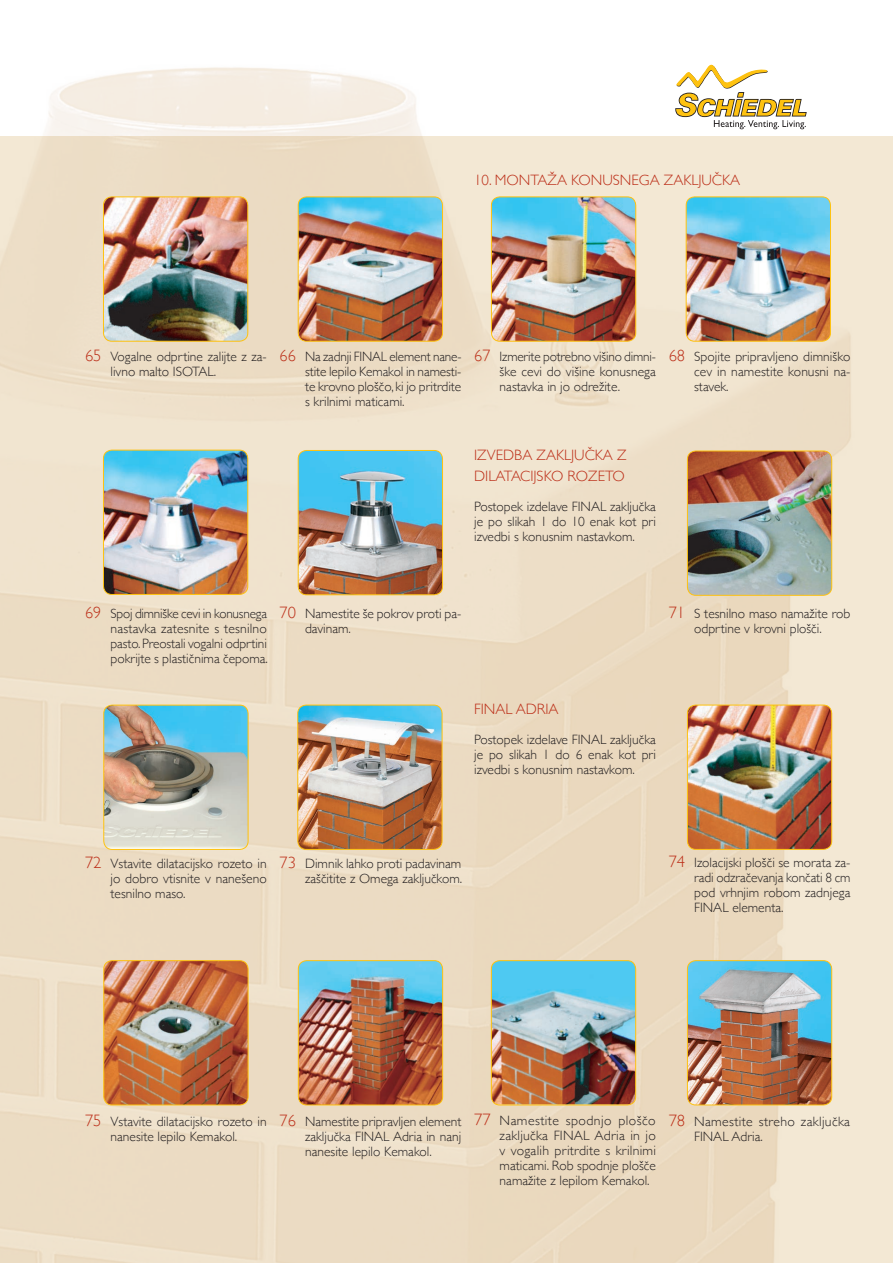
<style>
.page{position:relative;width:893px;height:1263px;background:#fff}
.page>*{position:absolute;margin:0;border:0;box-sizing:border-box;transform-origin:0 0}
.t1{font:300 15px/21px "Gill Sans";color:#bc2e18}
.t2{font:300 13.5px/15px "Gill Sans";color:#231f20;text-align:justify}
.t3{font:300 13.5px/15px "Gill Sans";letter-spacing:.025em;color:#231f20}
.s1{font-size:16.5px;color:#bc2e18}
</style>
<div class="page">
<div style="left:0;top:136px;width:893px;height:1127px;background:linear-gradient(to right,#ecdcc4,#efe1c9)"></div>
<svg style="left:675px;top:64px;width:132px;height:65px"></svg>
<img style="left:298px;top:451px;width:144px;height:144px">
<div style="left:298px;top:450px;width:145px;height:145px;border:1px solid #fec210;border-radius:9px"></div>
<img style="left:686px;top:197px;width:144px;height:144px">
<div style="left:686px;top:196px;width:145px;height:146px;border:1px solid #fec210;border-radius:9px"></div>
<img style="left:491px;top:197px;width:145px;height:144px">
<div style="left:491px;top:196px;width:145px;height:146px;border:1px solid #fec210;border-radius:9px"></div>
<img style="left:298px;top:197px;width:144px;height:144px">
<div style="left:298px;top:196px;width:145px;height:146px;border:1px solid #fec210;border-radius:9px"></div>
<img style="left:103px;top:197px;width:145px;height:144px">
<div style="left:103px;top:196px;width:145px;height:146px;border:1px solid #fec210;border-radius:9px"></div>
<img style="left:103px;top:450px;width:145px;height:144px">
<div style="left:103px;top:450px;width:145px;height:145px;border:1px solid #fec210;border-radius:9px"></div>
<img style="left:298px;top:705px;width:144px;height:144px">
<div style="left:297px;top:705px;width:145px;height:145px;border:1px solid #fec210;border-radius:9px"></div>
<img style="left:104px;top:705px;width:144px;height:144px">
<div style="left:103px;top:705px;width:145px;height:145px;border:1px solid #fec210;border-radius:9px"></div>
<img style="left:687px;top:451px;width:145px;height:144px">
<div style="left:687px;top:451px;width:145px;height:145px;border:1px solid #fec210;border-radius:9px"></div>
<img style="left:687px;top:705px;width:145px;height:144px">
<div style="left:687px;top:705px;width:145px;height:145px;border:1px solid #fec210;border-radius:9px"></div>
<img style="left:104px;top:961px;width:144px;height:144px">
<div style="left:103px;top:960px;width:145px;height:145px;border:1px solid #fec210;border-radius:9px"></div>
<img style="left:298px;top:961px;width:145px;height:144px">
<div style="left:298px;top:960px;width:145px;height:145px;border:1px solid #fec210;border-radius:9px"></div>
<img style="left:491px;top:961px;width:145px;height:144px">
<div style="left:491px;top:960px;width:145px;height:145px;border:1px solid #fec210;border-radius:9px"></div>
<img style="left:687px;top:961px;width:145px;height:144px">
<div style="left:687px;top:960px;width:145px;height:145px;border:1px solid #fec210;border-radius:9px"></div>
<p class="t1" style="left:474px;top:169px;width:267px">10. MONTAŽA KONUSNEGA ZAKLJUČKA</p>
<p class="t2" style="left:111px;top:348px;width:158px;text-indent:-26px"><span class="s1">65</span> Vogalne odprtine zalijte z za&shy;livno malto ISOTAL.</p>
<p class="t2" style="left:305px;top:348px;width:158px;text-indent:-26px"><span class="s1">66</span> Na zadnji FINAL element nane&shy;stite lepilo Kemakol in namesti&shy;te krovno ploščo, ki jo pritrdite s krilnimi maticami.</p>
<p class="t2" style="left:500px;top:348px;width:158px;text-indent:-26px"><span class="s1">67</span> Izmerite potrebno višino dimni&shy;ške cevi do višine konusnega nastavka in jo odrežite.</p>
<p class="t2" style="left:694px;top:348px;width:158px;text-indent:-26px"><span class="s1">68</span> Spojite pripravljeno dimniško cev in namestite konusni na&shy;stavek.</p>
<p class="t1" style="left:474px;top:444px;width:154px">IZVEDBA ZAKLJUČKA Z<br>DILATACIJSKO ROZETO</p>
<p class="t2" style="left:474px;top:498px;width:183px">Postopek izdelave FINAL zaključka je po slikah 1 do 10 enak kot pri izvedbi s konusnim nastavkom.</p>
<p class="t2" style="left:111px;top:605px;width:159px;text-indent:-26px"><span class="s1">69</span> Spoj dimniške cevi in konusnega nastavka zatesnite s tesnilno pasto. Preostali vogalni odprtini pokrijte s plastičnima čepoma.</p>
<p class="t2" style="left:305px;top:605px;width:158px;text-indent:-26px"><span class="s1">70</span> Namestite še pokrov proti pa&shy;davinam.</p>
<p class="t2" style="left:669px;top:605px;width:183px;text-align:center"><span class="s1">71</span> S tesnilno maso namažite rob odprtine v krovni plošči.</p>
<p class="t1" style="left:474px;top:698px;width:86px">FINAL ADRIA</p>
<p class="t2" style="left:474px;top:732px;width:183px">Postopek izdelave FINAL zaključka je po slikah 1 do 6 enak kot pri izvedbi s konusnim nastavkom.</p>
<p class="t2" style="left:111px;top:855px;width:158px;text-indent:-26px"><span class="s1">72</span> Vstavite dilatacijsko rozeto in jo dobro vtisnite v nanešeno tesnilno maso.</p>
<p class="t2" style="left:694px;top:855px;width:158px;text-indent:-26px"><span class="s1">74</span> Izolacijski plošči se morata za&shy;radi odzračevanja končati 8 cm pod vrhnjim robom zadnjega FINAL elementa.</p>
<p class="t2" style="left:280px;top:855px;width:184px;text-align:right"><span class="s1">73</span> Dimnik lahko proti padavinam zaščitite z Omega zaključkom.</p>
<p class="t2" style="left:85px;top:1113px;width:183px;text-align:center"><span class="s1">75</span> Vstavite dilatacijsko rozeto in nanesite lepilo Kemakol.</p>
<p class="t2" style="left:305px;top:1113px;width:158px;text-indent:-26px"><span class="s1">76</span> Namestite pripravljen element zaključka FINAL Adria in nanj nanesite lepilo Kemakol.</p>
<p class="t2" style="left:500px;top:1113px;width:158px;text-indent:-26px"><span class="s1">77</span> Namestite spodnjo ploščo zaključka FINAL Adria in jo v vogalih pritrdite s krilnimi maticami. Rob spodnje plošče namažite z lepilom Kemakol.</p>
<p class="t3" style="left:694px;top:1113px;width:157px;text-indent:-26px"><span class="s1">78</span> Namestite streho zaključka<br>FINAL Adria.</p>
</div>
